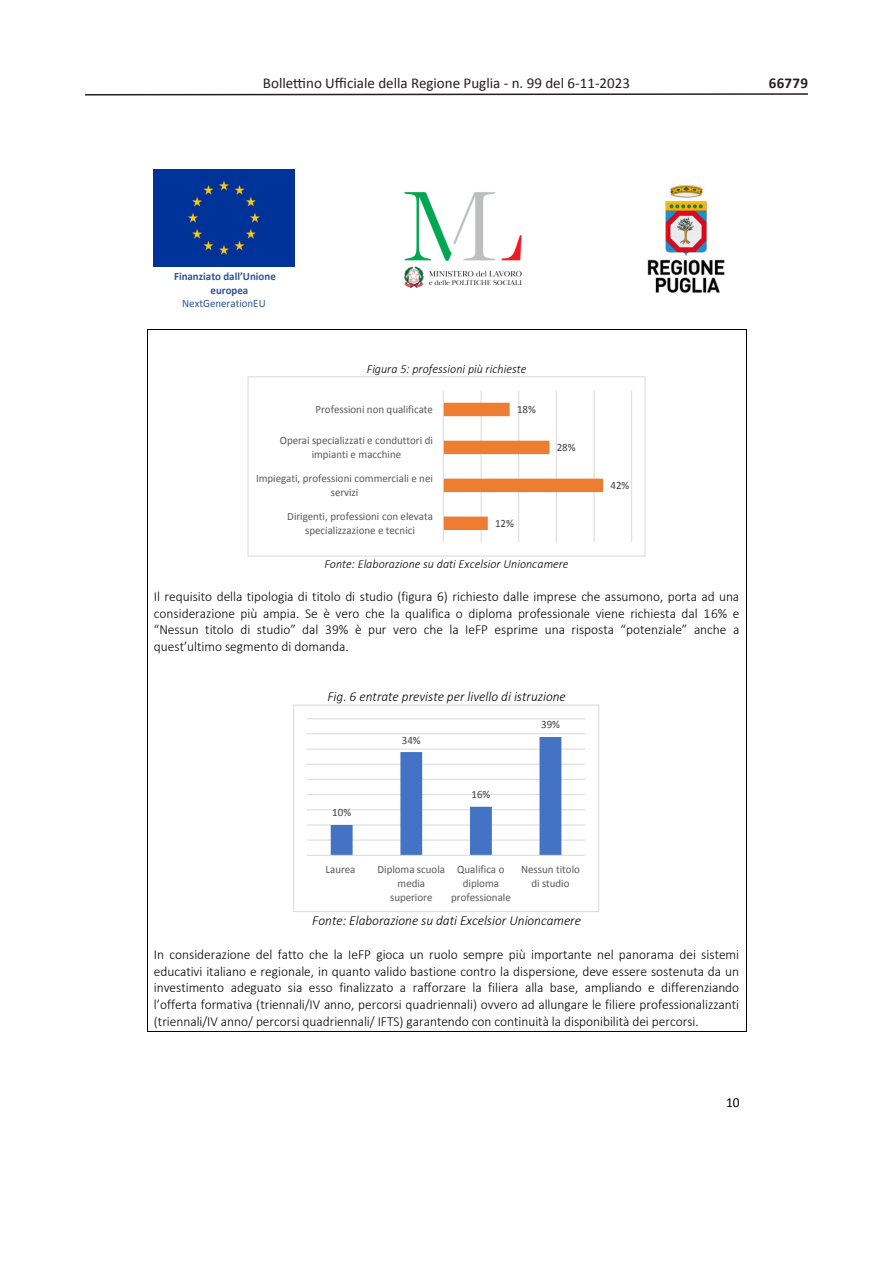
<style>
.page{position:relative;width:893px;height:1263px;background:#fff}
.page>*{position:absolute;margin:0;border:0;box-sizing:border-box;transform-origin:0 0}
.t1{font:15px "Calibri";color:#231f20}
.t2{font:700 15px "Calibri";letter-spacing:.015em;color:#231f20}
.t3{font:300 13.8px/16.8px "Calibri";color:#000;text-align:justify}
.t4{font:italic 300 13.8px "Calibri";color:#000}
.t5{font:13.8px "Calibri";color:#000}
.t6{font:italic 300 12.45px "Calibri";color:#000}
.t7{font:11.25px/13.8px "Calibri";color:#595959;text-align:center}
.t8{font:700 11.25px "Calibri";letter-spacing:-.005em;color:#2f5496}
.t9{font:11.25px "Calibri";color:#404040}
.t10{font:11.25px "Calibri";letter-spacing:-.005em;color:#2f5496}
</style>
<div class="page">
<svg style="left:85px;top:93px;width:723px;height:3px"></svg>
<img style="left:154px;top:170px;width:141px;height:96px">
<img style="left:647px;top:186px;width:78px;height:107px">
<img style="left:404px;top:192px;width:118px;height:96px">
<hr style="left:147px;top:329px;width:599px;height:1px;background:#000">
<svg style="left:147px;top:330px;width:1px;height:47px"></svg>
<svg style="left:746px;top:329px;width:1px;height:48px"></svg>
<hr style="left:147px;top:377px;width:1px;height:179px;background:#000">
<hr style="left:746px;top:377px;width:1px;height:179px;background:#000">
<svg style="left:147px;top:556px;width:1px;height:149px"></svg>
<svg style="left:746px;top:556px;width:1px;height:149px"></svg>
<hr style="left:147px;top:705px;width:1px;height:207px;background:#000">
<hr style="left:746px;top:705px;width:1px;height:207px;background:#000">
<hr style="left:147px;top:1031px;width:599px;height:1px;background:#000">
<svg style="left:147px;top:912px;width:1px;height:119px"></svg>
<svg style="left:746px;top:912px;width:1px;height:120px"></svg>
<hr style="left:481px;top:390px;width:1px;height:152px;background:#d9d9d9">
<hr style="left:518px;top:390px;width:1px;height:152px;background:#d9d9d9">
<hr style="left:556px;top:390px;width:1px;height:152px;background:#d9d9d9">
<hr style="left:594px;top:390px;width:1px;height:152px;background:#d9d9d9">
<hr style="left:631px;top:390px;width:1px;height:152px;background:#d9d9d9">
<svg style="left:444px;top:403px;width:159px;height:127px"></svg>
<hr style="left:443px;top:390px;width:1px;height:152px;background:#d9d9d9">
<div style="left:248px;top:377px;width:397px;height:179px;border:1px solid #d9d9d9"></div>
<hr style="left:307px;top:840px;width:278px;height:1px;background:#d9d9d9">
<hr style="left:307px;top:824px;width:278px;height:1px;background:#d9d9d9">
<hr style="left:307px;top:809px;width:278px;height:1px;background:#d9d9d9">
<hr style="left:307px;top:794px;width:278px;height:1px;background:#d9d9d9">
<hr style="left:307px;top:779px;width:278px;height:1px;background:#d9d9d9">
<hr style="left:307px;top:764px;width:278px;height:1px;background:#d9d9d9">
<hr style="left:307px;top:749px;width:278px;height:1px;background:#d9d9d9">
<hr style="left:307px;top:733px;width:278px;height:1px;background:#d9d9d9">
<hr style="left:307px;top:718px;width:278px;height:1px;background:#d9d9d9">
<svg style="left:331px;top:737px;width:230px;height:118px"></svg>
<hr style="left:307px;top:855px;width:278px;height:1px;background:#d9d9d9">
<div style="left:293px;top:705px;width:306px;height:207px;border:1px solid #d9d9d9"></div>
<p class="t1" style="left:263px;top:74px;width:369px">Bollettino Ufficiale della Regione Puglia - n. 99 del 6-11-2023</p>
<p class="t2" style="left:769px;top:72px;width:41px">66779</p>
<p class="t8" style="left:174px;top:269px;width:103px">Finanziato dall’Unione</p>
<p class="t8" style="left:210px;top:283px;width:39px">europea</p>
<p class="t10" style="left:182px;top:296px;width:85px">NextGenerationEU</p>
<p class="t6" style="left:367px;top:362px;width:161px">Figura 5: professioni più richieste</p>
<p class="t7" style="left:315px;top:402px;width:119px">Professioni non qualificate</p>
<p class="t7" style="left:280px;top:433px;width:155px">Operai specializzati e conduttori di impianti e macchine</p>
<p class="t7" style="left:256px;top:471px;width:178px">Impiegati, professioni commerciali e nei servizi</p>
<p class="t7" style="left:287px;top:509px;width:147px">Dirigenti, professioni con elevata specializzazione e tecnici</p>
<p class="t9" style="left:517px;top:402px;width:20px">18%</p>
<p class="t9" style="left:495px;top:516px;width:20px">12%</p>
<p class="t9" style="left:557px;top:440px;width:20px">28%</p>
<p class="t9" style="left:610px;top:478px;width:20px">42%</p>
<p class="t6" style="left:324px;top:556px;width:246px">Fonte: Elaborazione su dati Excelsior Unioncamere</p>
<p class="t3" style="left:154px;top:588px;width:587px">Il requisito della tipologia di titolo di studio (figura 6) richiesto dalle imprese che assumono, porta ad una considerazione più ampia. Se è vero che la qualifica o diploma professionale viene richiesta dal 16% e “Nessun titolo di studio” dal 39% è pur vero che la IeFP esprime una risposta “potenziale” anche a quest’ultimo segmento di domanda.</p>
<p class="t4" style="left:327px;top:688px;width:240px">Fig. 6 entrate previste per livello di istruzione</p>
<p class="t9" style="left:332px;top:805px;width:20px">10%</p>
<p class="t9" style="left:402px;top:733px;width:20px">34%</p>
<p class="t9" style="left:471px;top:787px;width:20px">16%</p>
<p class="t9" style="left:541px;top:717px;width:20px">39%</p>
<p class="t7" style="left:325px;top:862px;width:32px">Laurea</p>
<p class="t7" style="left:377px;top:862px;width:69px">Diploma scuola media superiore</p>
<p class="t7" style="left:451px;top:862px;width:61px">Qualifica o diploma professionale</p>
<p class="t7" style="left:521px;top:862px;width:60px">Nessun titolo di studio</p>
<p class="t4" style="left:312px;top:912px;width:270px">Fonte: Elaborazione su dati Excelsior Unioncamere</p>
<p class="t3" style="left:154px;top:946px;width:587px">In considerazione del fatto che la IeFP gioca un ruolo sempre più importante nel panorama dei sistemi educativi italiano e regionale, in quanto valido bastione contro la dispersione, deve essere sostenuta da un investimento adeguato sia esso finalizzato a rafforzare la filiera alla base, ampliando e differenziando l’offerta formativa (triennali/IV anno, percorsi quadriennali) ovvero ad allungare le filiere professionalizzanti (triennali/IV anno/ percorsi quadriennali/ IFTS) garantendo con continuità la disponibilità dei percorsi.</p>
<p class="t5" style="left:726px;top:1094px;width:15px">10</p>
</div>
